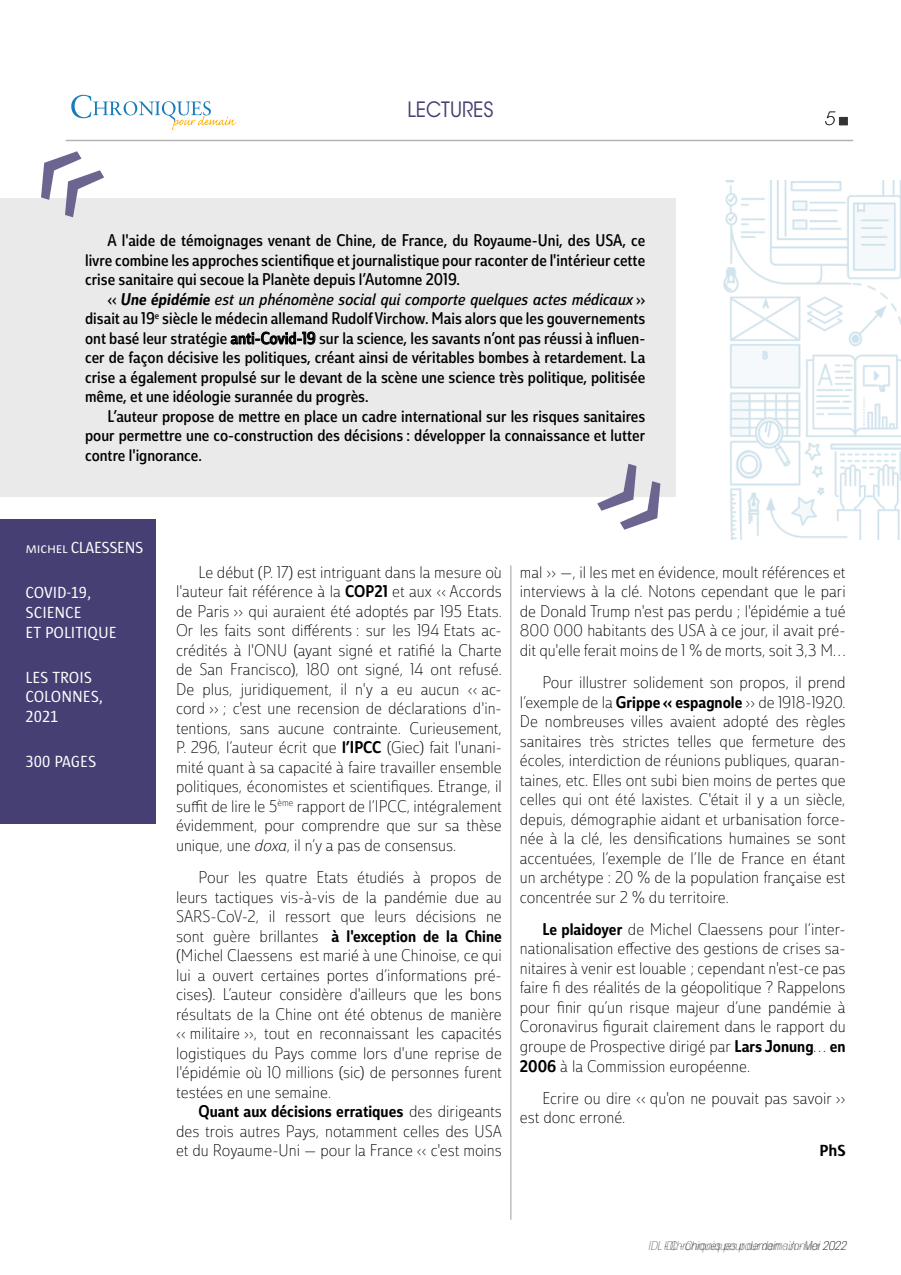
<style>
.page{position:relative;width:901px;height:1275px;background:#fff}
.page>*{position:absolute;margin:0;border:0;box-sizing:border-box;transform-origin:0 0}
.t1{font:21px "ITC Avant Garde Std";color:#463f74;scale:.9 1}
.t2{font:italic 200 18px "ITC Avant Garde Std";color:#000}
.t3{font:16.5px/19.5px "Solitas Nor Thi";color:#000;text-align:justify}
.t4{font:16.5px/19.5px "Solitas Con Reg";color:#000;text-align:justify}
.t5{font:16.5px "Solitas Con Med";color:#000}
.t6{font:16.5px "Solitas Con Reg It";color:#000}
.t7{font:16.5px/19.5px "Sun OT";color:#fff}
.t8{font:16.5px "Sun OT";letter-spacing:-.02em;color:#fff}
.t9{font:700 16.5px "Sun OT";color:#000}
.t10{font:italic 200 condensed 12px "ITC Avant Garde Std";color:#333}
.s1{font-family:"Solitas Con Reg"}
.s2{font-family:"Solitas Con Med"}
.s3{font-size:13.5px}
.s4{font-family:"Solitas Nor Thi It"}
.s5{font-family:"Solitas Nor Thi"}
</style>
<div class="page">
<div style="left:838px;top:117px;width:9px;height:8px;background:#333;border:1px solid #333"></div>
<hr style="left:66px;top:140px;width:786px;height:1px;background:#b3b3b3">
<svg style="left:71px;top:94px;width:165px;height:36px"></svg>
<img style="left:723px;top:180px;width:177px;height:360px">
<div style="left:0;top:198px;width:674px;height:299px;background:#eaeaea"></div>
<svg style="left:41px;top:151px;width:63px;height:66px"></svg>
<div style="left:0;top:520px;width:156px;height:304px;background:#463f74"></div>
<hr style="left:510px;top:566px;width:1px;height:654px;background:#9d9d9c">
<svg style="left:597px;top:464px;width:63px;height:66px"></svg>
<p class="t1" style="left:407px;top:97px;width:97px">LECTURES</p>
<p class="t4" style="left:85px;top:231px;width:561px;text-indent:23px">A l'aide de témoignages venant de Chine, de France, du Royaume-Uni, des USA, ce livre combine les approches scientifique et journalistique pour raconter de l'intérieur cette crise sanitaire qui secoue la Planète depuis l’Automne 2019.</p>
<p class="t6" style="left:108px;top:288px;width:539px"><span class="s1">«</span> <span class="s2">Une épidémie</span> est un phénomène social qui comporte quelques actes médicaux <span class="s1">»</span></p>
<p class="t4" style="left:85px;top:309px;width:561px">disait au 19<sup>e</sup> siècle le médecin allemand Rudolf Virchow. Mais alors que les gouvernements ont basé leur stratégie anti-Covid-19 sur la science, les savants n’ont pas réussi à influen&shy;cer de façon décisive les politiques, créant ainsi de véritables bombes à retardement. La crise a également propulsé sur le devant de la scène une science très politique, politisée même, et une idéologie surannée du progrès.</p>
<p class="t4" style="left:85px;top:407px;width:561px;text-indent:23px">L’auteur propose de mettre en place un cadre international sur les risques sanitaires pour permettre une co-construction des décisions : développer la connaissance et lutter contre l'ignorance.</p>
<p class="t2" style="left:824px;top:108px;width:11px">5</p>
<p class="t8" style="left:26px;top:539px;width:119px"><span class="s3">michel</span> CLAESSENS</p>
<p class="t7" style="left:26px;top:583px;width:92px">COVID-19,<br>SCIENCE<br>ET POLITIQUE</p>
<p class="t7" style="left:26px;top:667px;width:79px">LES TROIS<br>COLONNES,<br>2021</p>
<p class="t7" style="left:26px;top:751px;width:72px">300 PAGES</p>
<p class="t3" style="left:176px;top:563px;width:327px;text-indent:23px">Le début (P. 17) est intriguant dans la mesure où l'auteur fait référence à la <span class="s2">COP21</span> et aux « Accords de Paris » qui auraient été adoptés par 195 Etats.<br>Or les faits sont différents : sur les 194 Etats ac&shy;crédités à l'ONU (ayant signé et ratifié la Charte de San Francisco), 180 ont signé, 14 ont refusé.<br>De plus, juridiquement, il n'y a eu aucun « ac&shy;cord » ; c'est une recension de déclarations d'in&shy;tentions, sans aucune contrainte. Curieusement, P. 296, l’auteur écrit que <span class="s2">l’IPCC</span> (Giec) fait l'unani&shy;mité quant à sa capacité à faire travailler ensemble politiques, économistes et scientifiques. Etrange, il suffit de lire le 5<sup>ème</sup> rapport de l’IPCC, intégralement évidemment, pour comprendre que sur sa thèse unique, une <span class="s4">doxa</span>, il n’y a pas de consensus.</p>
<p class="t3" style="left:176px;top:868px;width:327px;text-indent:23px">Pour les quatre Etats étudiés à propos de leurs tactiques vis-à-vis de la pandémie due au SARS-CoV-2, il ressort que leurs décisions ne</p>
<p class="t5" style="left:176px;top:926px;width:327px"><span class="s5">sont guère brillantes</span> à l'exception de la Chine</p>
<p class="t3" style="left:176px;top:946px;width:327px">(Michel Claessens est marié à une Chinoise, ce qui lui a ouvert certaines portes d’informations pré&shy;cises). L’auteur considère d'ailleurs que les bons résultats de la Chine ont été obtenus de manière « militaire », tout en reconnaissant les capacités logistiques du Pays comme lors d'une reprise de l'épidémie où 10 millions (sic) de personnes furent testées en une semaine.</p>
<p class="t5" style="left:198px;top:1101px;width:304px">Quant aux décisions erratiques <span class="s5">des dirigeants</span></p>
<p class="t3" style="left:176px;top:1122px;width:327px">des trois autres Pays, notamment celles des USA et du Royaume-Uni — pour la France « c'est moins</p>
<p class="t3" style="left:519px;top:563px;width:327px">mal » —, il les met en évidence, moult références et interviews à la clé. Notons cependant que le pari de Donald Trump n'est pas perdu ; l'épidémie a tué 800 000 habitants des USA à ce jour, il avait pré&shy;dit qu'elle ferait moins de 1 % de morts, soit 3,3 M…</p>
<p class="t3" style="left:519px;top:673px;width:327px;text-indent:23px">Pour illustrer solidement son propos, il prend l’exemple de la <span class="s2">Grippe « espagnole</span> » de 1918-1920.<br>De nombreuses villes avaient adopté des règles sanitaires très strictes telles que fermeture des écoles, interdiction de réunions publiques, quaran&shy;taines, etc. Elles ont subi bien moins de pertes que celles qui ont été laxistes. C'était il y a un siècle, depuis, démographie aidant et urbanisation force&shy;née à la clé, les densifications humaines se sont accentuées, l’exemple de l’Ile de France en étant un archétype : 20 % de la population française est concentrée sur 2 % du territoire.</p>
<p class="t3" style="left:519px;top:920px;width:327px;text-indent:22px"><span class="s2">Le plaidoyer</span> de Michel Claessens pour l’inter&shy;nationalisation effective des gestions de crises sa&shy;nitaires à venir est louable ; cependant n'est-ce pas faire fi des réalités de la géopolitique ? Rappelons pour finir qu’un risque majeur d’une pandémie à Coronavirus figurait clairement dans le rapport du groupe de Prospective dirigé par <span class="s2">Lars Jonung</span>… <span class="s2">en 2006</span> à la Commission européenne.</p>
<p class="t3" style="left:519px;top:1089px;width:327px;text-indent:23px">Ecrire ou dire « qu'on ne pouvait pas savoir » est donc erroné.</p>
<p class="t9" style="left:819px;top:1141px;width:28px">PhS</p>
<p class="t10" style="left:648px;top:1238px;width:173px">IDL - Chroniques pour demain - Janvier</p>
<p class="t10" style="left:663px;top:1238px;width:184px">IDL - Chroniques pour demain - Mai 2022</p>
</div>
